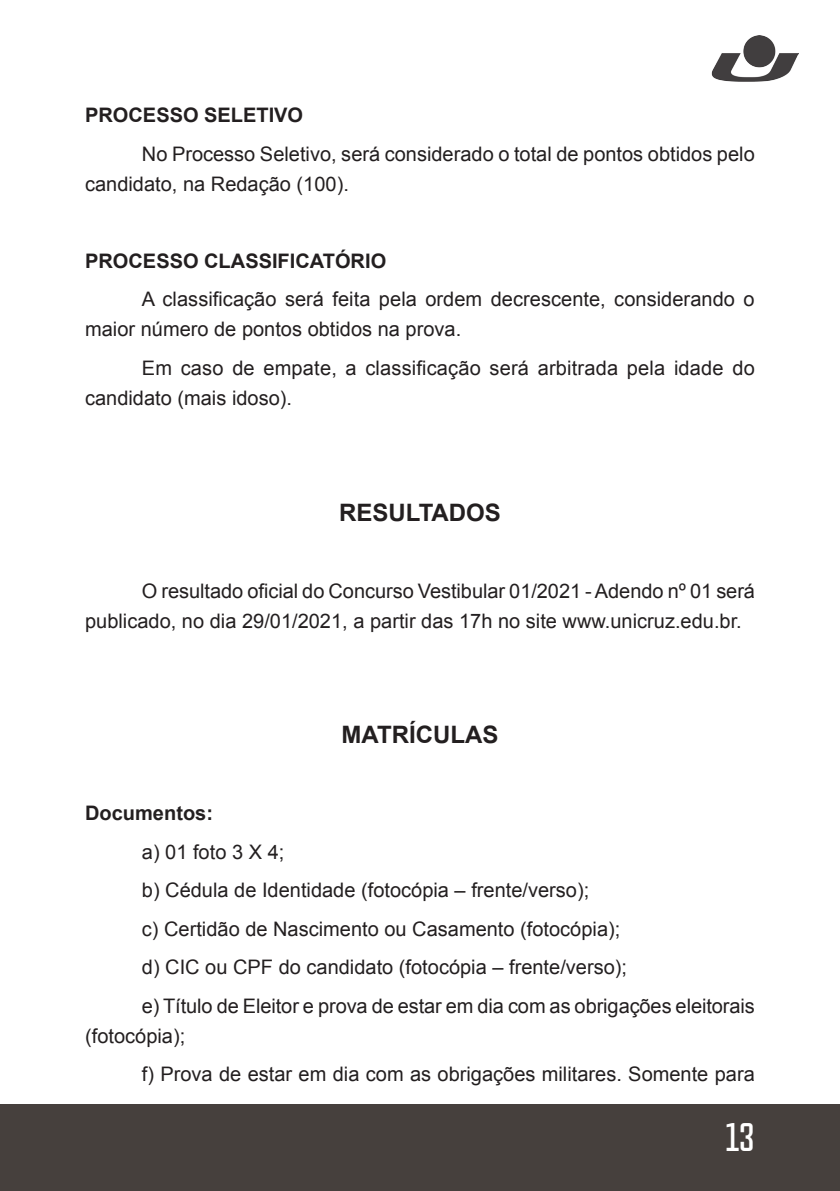
<style>
.page{position:relative;width:840px;height:1191px;background:#fff}
.page>*{position:absolute;margin:0;border:0;box-sizing:border-box;transform-origin:0 0}
.t1{font:36px "Chosence";color:#fff}
.t2{font:700 24px "Arial";color:#231f20}
.t3{font:20px/30px "Arial";color:#231f20}
.heading_5{font:700 20px "Arial";color:#231f20}
</style>
<div class="page">
<div style="left:0;top:1104px;width:839px;height:87px;background:#46403d"></div>
<img style="left:711px;top:35px;width:86px;height:46px">
<p class="heading_5" style="left:85px;top:102px;width:219px">PROCESSO SELETIVO</p>
<p class="t3" style="left:85px;top:139px;width:670px;text-indent:57px">No Processo Seletivo, será considerado o total de pontos obtidos pelo candidato, na Redação (100).</p>
<p class="heading_5" style="left:85px;top:247px;width:302px">PROCESSO CLASSIFICATÓRIO</p>
<p class="t3" style="left:85px;top:284px;width:670px;text-indent:57px">A classificação será feita pela ordem decrescente, considerando o maior número de pontos obtidos na prova.</p>
<p class="t3" style="left:85px;top:353px;width:670px;text-indent:57px">Em caso de empate, a classificação será arbitrada pela idade do candidato (mais idoso).</p>
<p class="t2" style="left:339px;top:496px;width:163px">RESULTADOS</p>
<p class="t3" style="left:85px;top:576px;width:671px;text-indent:57px">O resultado oficial do Concurso Vestibular 01/2021 - Adendo nº 01 será publicado, no dia 29/01/2021, a partir das 17h no site www.unicruz.edu.br.</p>
<p class="t2" style="left:341px;top:718px;width:158px">MATRÍCULAS</p>
<p class="heading_5" style="left:85px;top:799px;width:129px">Documentos:</p>
<p class="t3" style="left:142px;top:837px;width:144px">a) 01 foto 3 X 4;</p>
<p class="t3" style="left:142px;top:875px;width:448px">b) Cédula de Identidade (fotocópia – frente/verso);</p>
<p class="t3" style="left:142px;top:914px;width:479px">c) Certidão de Nascimento ou Casamento (fotocópia);</p>
<p class="t3" style="left:142px;top:952px;width:486px">d) CIC ou CPF do candidato (fotocópia – frente/verso);</p>
<p class="t3" style="left:85px;top:991px;width:670px;text-indent:57px">e) Título de Eleitor e prova de estar em dia com as obrigações eleitorais (fotocópia);</p>
<p class="t3" style="left:142px;top:1059px;width:614px">f) Prova de estar em dia com as obrigações militares. Somente para</p>
<h1 class="t1" style="left:725px;top:1117px;width:31px">13</h1>
</div>
